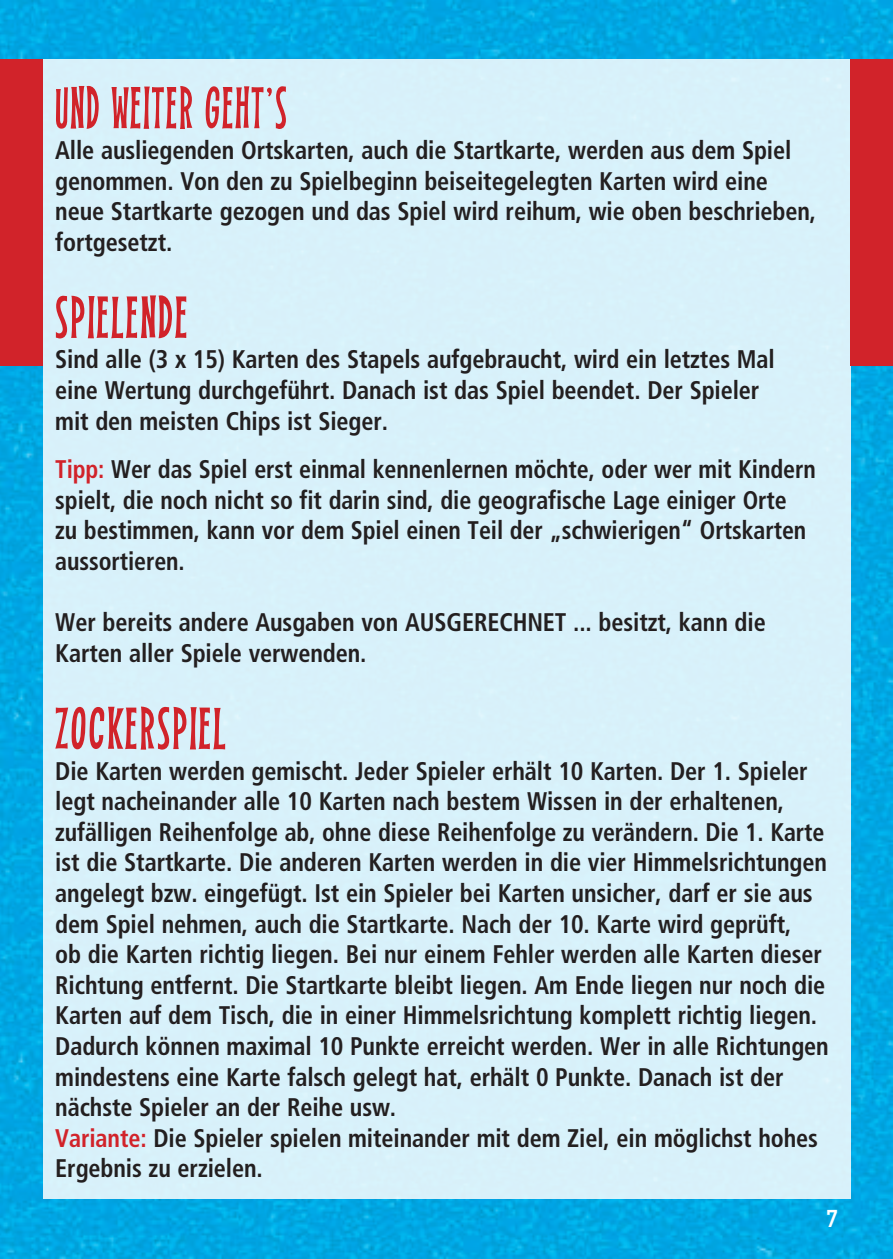
<style>
.page{position:relative;width:893px;height:1259px;background:#fff}
.page>*{position:absolute;margin:0;border:0;box-sizing:border-box;transform-origin:0 0}
.t1{font:60px "Kid Captain PB";letter-spacing:.05em;color:#d1232a}
.t2{font:60px "Kid Captain PB";letter-spacing:.05em;color:#d1232a;scale:.9 1}
.t3{font:700 condensed 25.5px/30.6px "Frutiger";letter-spacing:-.005em;color:#231f20;scale:.95 1}
.t4{font:700 condensed 25.5px/30.6px "Frutiger";letter-spacing:-.005em;color:#231f20;scale:.94 1}
.t5{font:24px "DIN Mittelschrift";color:#fff}
.s1{color:#d1232a}
</style>
<div class="page">
<img style="left:0;top:0;width:893px;height:1259px">
<div style="left:43px;top:60px;width:807px;height:1139px;background:#d8f1fa"></div>
<div style="left:0;top:60px;width:43px;height:306px;background:#d1232a"></div>
<div style="left:850px;top:60px;width:43px;height:306px;background:#d1232a"></div>
<h1 class="t2" style="left:55px;top:75px;width:80px">UND WEITER</h1>
<h1 class="t2" style="left:205px;top:75px;width:89px">GEHT’S</h1>
<p class="t3" style="left:55px;top:135px;width:802px">Alle ausliegenden Ortskarten, auch die Startkarte, werden aus dem Spiel genommen. Von den zu Spielbeginn beiseitegelegten Karten wird eine neue Startkarte gezogen und das Spiel wird reihum, wie oben beschrieben, fortgesetzt.</p>
<h1 class="t1" style="left:55px;top:284px;width:133px">SPIELENDE</h1>
<p class="t3" style="left:55px;top:344px;width:759px">Sind alle (3 x 15) Karten des Stapels aufgebraucht, wird ein letztes Mal eine Wertung durchgeführt. Danach ist das Spiel beendet. Der Spieler mit den meisten Chips ist Sieger.</p>
<p class="t4" style="left:55px;top:454px;width:810px"><span class="s1">Tipp:</span> Wer das Spiel erst einmal kennenlernen möchte, oder wer mit Kindern spielt, die noch nicht so fit darin sind, die geografische Lage einiger Orte<br>zu bestimmen, kann vor dem Spiel einen Teil der „schwierigen“ Ortskarten aussortieren.</p>
<p class="t3" style="left:55px;top:607px;width:749px">Wer bereits andere Ausgaben von AUSGERECHNET ... besitzt, kann die<br>Karten aller Spiele verwenden.</p>
<h1 class="t1" style="left:55px;top:695px;width:86px">ZOCKERSPIEL</h1>
<p class="t3" style="left:55px;top:755px;width:816px">Die Karten werden gemischt. Jeder Spieler erhält 10 Karten. Der 1. Spieler legt nacheinander alle 10 Karten nach bestem Wissen in der erhaltenen, zufälligen Reihenfolge ab, ohne diese Reihenfolge zu verändern. Die 1. Karte ist die Startkarte. Die anderen Karten werden in die vier Himmelsrichtungen angelegt bzw. eingefügt. Ist ein Spieler bei Karten unsicher, darf er sie aus dem Spiel nehmen, auch die Startkarte. Nach der 10. Karte wird geprüft,<br>ob die Karten richtig liegen. Bei nur einem Fehler werden alle Karten dieser Richtung entfernt. Die Startkarte bleibt liegen. Am Ende liegen nur noch die Karten auf dem Tisch, die in einer Himmelsrichtung komplett richtig liegen.<br>Dadurch können maximal 10 Punkte erreicht werden. Wer in alle Richtungen mindestens eine Karte falsch gelegt hat, erhält 0 Punkte. Danach ist der nächste Spieler an der Reihe usw.<br><span class="s1">Variante:</span> Die Spieler spielen miteinander mit dem Ziel, ein möglichst hohes Ergebnis zu erzielen.</p>
<p class="t5" style="left:826px;top:1204px;width:13px">7</p>
</div>
